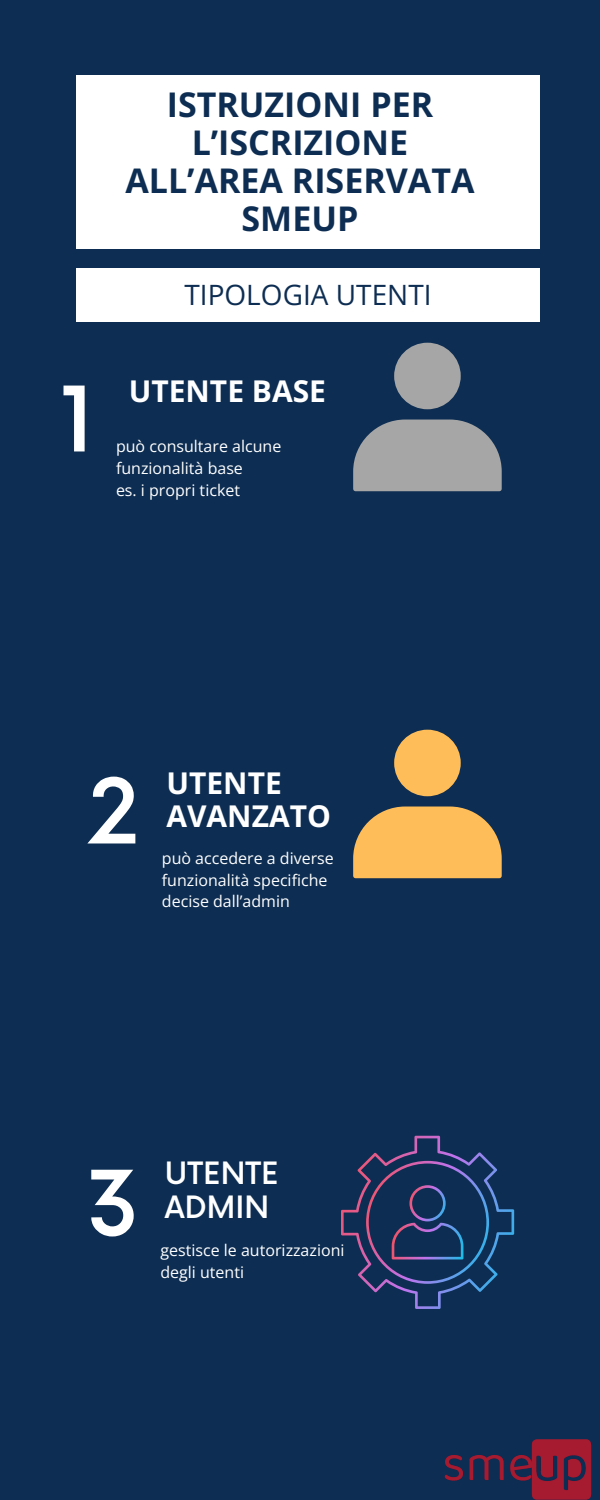
<style>
.page{position:relative;width:600px;height:1500px;background:#0d2d52}
.page>*{position:absolute;margin:0;border:0;box-sizing:border-box;transform-origin:0 0}
.t1{font:500 87.9px "Now";color:#fff}
.t2{font:700 34px/38.2px "Open Sans";color:#0d2d52;text-align:center}
.t3{font:700 30px "Open Sans";color:#fff}
.t4{font:500 30px "Now";color:#fff}
.t5{font:28px "Open Sans";color:#0d2d52}
.t6{font:16px/21.8px "Open Sans";color:#fff}
</style>
<div class="page">
<div style="left:76px;top:76px;width:464px;height:173px;background:#fff"></div>
<svg style="left:353px;top:420px;width:149px;height:71px;background:#95989c"></svg>
<div style="left:394px;top:343px;width:67px;height:66px;background:#a6a6a6;border-radius:50%"></div>
<svg style="left:353px;top:807px;width:149px;height:71px;background:#e4ad58"></svg>
<div style="left:394px;top:730px;width:67px;height:66px;background:#ffbd59;border-radius:50%"></div>
<svg style="left:341px;top:1136px;width:173px;height:173px"></svg>
<div style="left:76px;top:268px;width:464px;height:54px;background:#fff"></div>
<img style="left:444px;top:1439px;width:148px;height:60px">
<p class="t2" style="left:125px;top:84px;width:351px">ISTRUZIONI PER<br>L’ISCRIZIONE<br>ALL’AREA RISERVATA<br>SMEUP</p>
<p class="t1" style="left:60px;top:372px;width:37px">1</p>
<p class="t5" style="left:184px;top:275px;width:249px">TIPOLOGIA UTENTI</p>
<p class="t3" style="left:129px;top:370px;width:199px">UTENTE BASE</p>
<p class="t6" style="left:116px;top:435px;width:167px">può consultare alcune funzionalità base</p>
<p class="t6" style="left:116px;top:479px;width:126px">es. i propri ticket</p>
<p class="t1" style="left:87px;top:764px;width:54px">2</p>
<p class="t3" style="left:166px;top:762px;width:117px">UTENTE</p>
<p class="t3" style="left:166px;top:795px;width:166px">AVANZATO</p>
<p class="t6" style="left:162px;top:847px;width:173px">può accedere a diverse funzionalità specifiche decise dall’admin</p>
<p class="t1" style="left:86px;top:1157px;width:55px">3</p>
<p class="t4" style="left:165px;top:1157px;width:115px">UTENTE</p>
<p class="t4" style="left:165px;top:1191px;width:106px">ADMIN</p>
<p class="t6" style="left:160px;top:1239px;width:186px">gestisce le autorizzazioni degli utenti</p>
</div>
